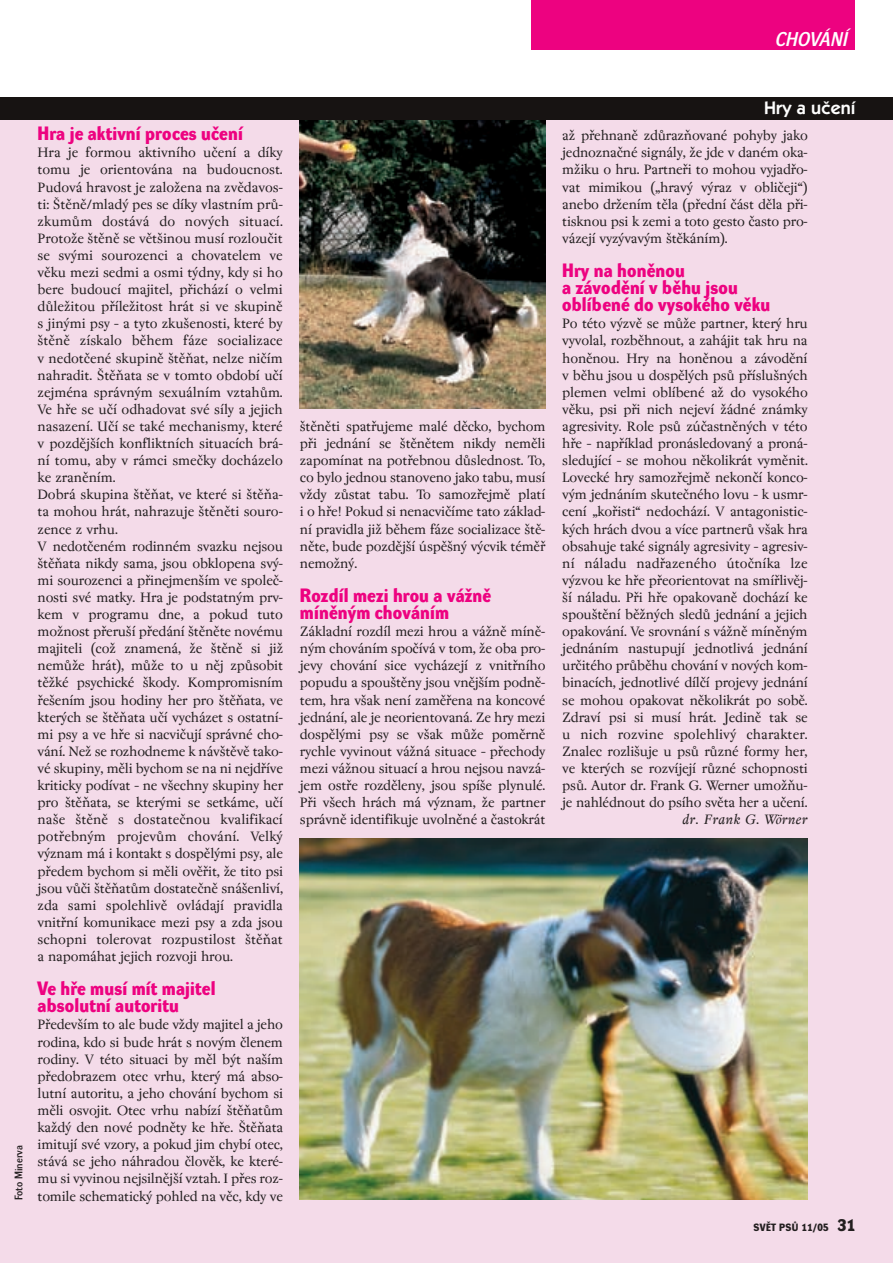
<style>
.page{position:relative;width:893px;height:1263px;background:#fff}
.page>*{position:absolute;margin:0;border:0;box-sizing:border-box;transform-origin:0 0}
.t1{font:19.5px "Dynamo D Italic D";letter-spacing:.01em;color:#fff}
.t2{font:18.9px/17.1px "Dynamo DB";letter-spacing:.01em;color:#ed0280}
.t3{font:600 18px "Itc Kabel CE";letter-spacing:.01em;color:#fff}
.t4{font:15px/17.1px "Regent";letter-spacing:-.015em;color:#231f20;text-align:justify}
.t5{font:italic 15px "Regent";letter-spacing:.02em;color:#231f20}
.t6{font:10.8px "Dynamo DD";color:#231f20}
.t7{font:10.35px "Dynamo DB";letter-spacing:.03em;color:#231f20}
.s1{font-size:16.5px}
</style>
<div class="page">
<img style="left:0;top:0;width:892px;height:1263px">
<h1 class="t1" style="left:775px;top:32px;width:74px">CHOVÁNÍ</h1>
<p class="t6" style="left:15px;top:1200px;width:56px;rotate:-90deg">Foto Minerva</p>
<p class="t2" style="left:38px;top:127px;width:207px">Hra je aktivní proces uãení</p>
<p class="t4" style="left:38px;top:145px;width:247px;text-align:left">Hra je formou aktivního uãení a díky tomu je orientována na budoucnost.<br>Pudová hravost je zaloÏena na zvûdavos&shy;ti: ·tûnû/mlad˘ pes se díky vlastním prÛ&shy;zkumÛm dostává do nov˘ch situací.<br>ProtoÏe ‰tûnû se vût‰inou musí rozlouãit se sv˘mi sourozenci a chovatelem ve vûku mezi sedmi a osmi t˘dny, kdy si ho bere budoucí majitel, pfiichází o velmi dÛleÏitou pfiíleÏitost hrát si ve skupinû s jin˘mi psy – a tyto zku‰enosti, které by ‰tûnû získalo bûhem fáze socializace v nedotãené skupinû ‰tûÀat, nelze niãím nahradit. ·tûÀata se v tomto období uãí zejména správn˘m sexuálním vztahÛm.<br>Ve hfie se uãí odhadovat své síly a jejich nasazení. Uãí se také mechanismy, které v pozdûj‰ích konfliktních situacích brá&shy;ní tomu, aby v rámci smeãky docházelo ke zranûním.<br>Dobrá skupina ‰tûÀat, ve které si ‰tûÀa&shy;ta mohou hrát, nahrazuje ‰tûnûti souro&shy;zence z vrhu.<br>V nedotãeném rodinném svazku nejsou ‰tûÀata nikdy sama, jsou obklopena sv˘- mi sourozenci a pfiinejmen‰ím ve spoleã&shy;nosti své matky. Hra je podstatn˘m prv&shy;kem v programu dne, a pokud tuto moÏnost pfieru‰í pfiedání ‰tûnûte novému majiteli (coÏ znamená, Ïe ‰tûnû si jiÏ nemÛÏe hrát), mÛÏe to u nûj zpÛsobit tûÏké psychické ‰kody. Kompromisním fie‰ením jsou hodiny her pro ‰tûÀata, ve kter˘ch se ‰tûÀata uãí vycházet s ostatní&shy;mi psy a ve hfie si nacviãují správné cho&shy;vání. NeÏ se rozhodneme k náv‰tûvû tako&shy;vé skupiny, mûli bychom se na ni nejdfiíve kriticky podívat – ne v‰echny skupiny her pro ‰tûÀata, se kter˘mi se setkáme, uãí na‰e ‰tûnû s dostateãnou kvalifikací potfiebn˘m projevÛm chování. Velk˘ v˘znam má i kontakt s dospûl˘mi psy, ale pfiedem bychom si mûli ovûfiit, Ïe tito psi jsou vÛãi ‰tûÀatÛm dostateãnû sná‰enliví, zda sami spolehlivû ovládají pravidla vnitfiní komunikace mezi psy a zda jsou schopni tolerovat rozpustilost ‰tûÀat a napomáhat jejich rozvoji hrou.</p>
<p class="t2" style="left:38px;top:982px;width:179px">Ve hfie musí mít majitel absolutní autoritu</p>
<p class="t4" style="left:38px;top:1017px;width:247px">Pfiedev‰ím to ale bude vÏdy majitel a jeho rodina, kdo si bude hrát s nov˘m ãlenem rodiny. V této situaci by mûl b˘t na‰ím pfiedobrazem otec vrhu, kter˘ má abso&shy;lutní autoritu, a jeho chování bychom si mûli osvojit. Otec vrhu nabízí ‰tûÀatÛm kaÏd˘ den nové podnûty ke hfie. ·tûÀata imitují své vzory, a pokud jim chybí otec, stává se jeho náhradou ãlovûk, ke které&shy;mu si vyvinou nejsilnûj‰í vztah. I pfies roz&shy;tomile schematick˘ pohled na vûc, kdy ve</p>
<p class="t4" style="left:300px;top:419px;width:247px">‰tûnûti spatfiujeme malé dûcko, bychom pfii jednání se ‰tûnûtem nikdy nemûli zapomínat na potfiebnou dÛslednost. To, co bylo jednou stanoveno jako tabu, musí vÏdy zÛstat tabu. To samozfiejmû platí i o hfie! Pokud si nenacviãíme tato základ&shy;ní pravidla jiÏ bûhem fáze socializace ‰tû&shy;nûte, bude pozdûj‰í úspû‰n˘ v˘cvik témûfi nemoÏn˘.</p>
<p class="t2" style="left:300px;top:588px;width:193px">Rozdíl mezi hrou a váÏnû mínûn˘m chováním</p>
<p class="t4" style="left:300px;top:624px;width:247px">Základní rozdíl mezi hrou a váÏnû mínû&shy;n˘m chováním spoãívá v tom, Ïe oba pro&shy;jevy chování sice vycházejí z vnitfiního popudu a spou‰tûny jsou vnûj‰ím podnû&shy;tem, hra v‰ak není zamûfiena na koncové jednání, ale je neorientovaná. Ze hry mezi dospûl˘mi psy se v‰ak mÛÏe pomûrnû rychle vyvinout váÏná situace – pfiechody mezi váÏnou situací a hrou nejsou navzá&shy;jem ostfie rozdûleny, jsou spí‰e plynulé.<br>Pfii v‰ech hrách má v˘znam, Ïe partner správnû identifikuje uvolnûné a ãastokrát</p>
<p class="t3" style="left:764px;top:101px;width:92px">Hry a uãení</p>
<p class="t4" style="left:562px;top:128px;width:247px">aÏ pfiehnanû zdÛrazÀované pohyby jako jednoznaãné signály, Ïe jde v daném oka&shy;mÏiku o hru. Partnefii to mohou vyjadfio&shy;vat mimikou („hrav˘ v˘raz v obliãeji“) anebo drÏením tûla (pfiední ãást dûla pfii&shy;tisknou psi k zemi a toto gesto ãasto pro&shy;vázejí vyz˘vav˘m ‰tûkáním).</p>
<p class="t2" style="left:562px;top:264px;width:209px">Hry na honûnou<br>a závodûní v bûhu jsou oblíbené do vysokého vûku</p>
<p class="t4" style="left:562px;top:316px;width:247px">Po této v˘zvû se mÛÏe partner, kter˘ hru vyvolal, rozbûhnout, a zahájit tak hru na honûnou. Hry na honûnou a závodûní v bûhu jsou u dospûl˘ch psÛ pfiíslu‰n˘ch plemen velmi oblíbené aÏ do vysokého vûku, psi pfii nich nejeví Ïádné známky agresivity. Role psÛ zúãastnûn˘ch v této hfie – napfiíklad pronásledovan˘ a proná&shy;sledující – se mohou nûkolikrát vymûnit.<br>Lovecké hry samozfiejmû nekonãí konco&shy;v˘m jednáním skuteãného lovu – k usmr&shy;cení „kofiisti“ nedochází. V antagonistic&shy;k˘ch hrách dvou a více partnerÛ v‰ak hra obsahuje také signály agresivity – agresiv&shy;ní náladu nadfiazeného útoãníka lze v˘zvou ke hfie pfieorientovat na smífilivûj-‰í náladu. Pfii hfie opakovanû dochází ke spou‰tûní bûÏn˘ch sledÛ jednání a jejich opakování. Ve srovnání s váÏnû mínûn˘m jednáním nastupují jednotlivá jednání urãitého prÛbûhu chování v nov˘ch kom&shy;binacích, jednotlivé dílãí projevy jednání se mohou opakovat nûkolikrát po sobû.<br>Zdraví psi si musí hrát. Jedinû tak se u nich rozvine spolehliv˘ charakter.<br>Znalec rozli‰uje u psÛ rÛzné formy her, ve kter˘ch se rozvíjejí rÛzné schopnosti psÛ. Autor dr. Frank G. Werner umoÏÀu&shy;je nahlédnout do psího svûta her a uãení.</p>
<p class="t5" style="left:682px;top:814px;width:126px">dr. Frank G. Wörner</p>
<p class="t7" style="left:753px;top:1223px;width:103px">SVùT PSÒ 11/05 <span class="s1">31</span></p>
</div>
